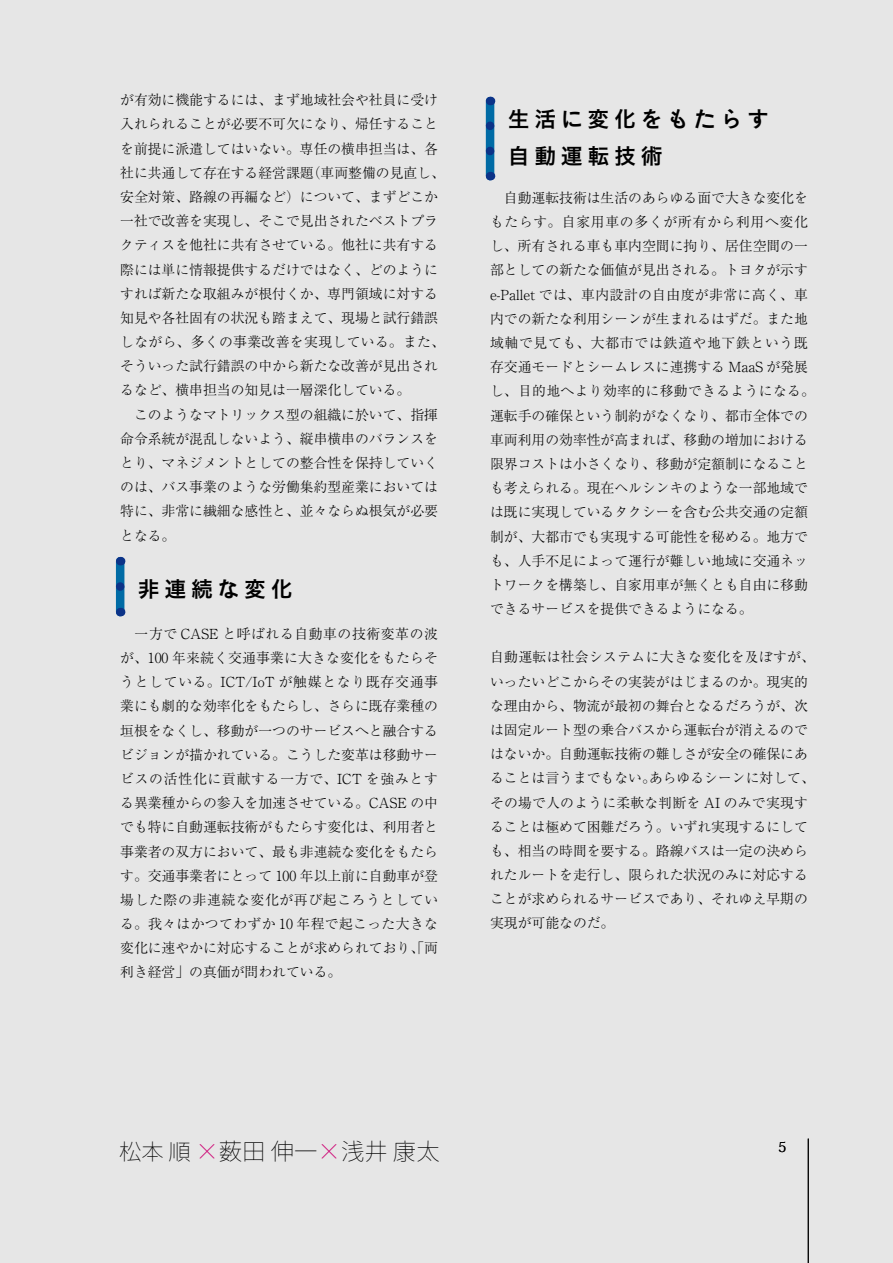
<style>
.page{position:relative;width:893px;height:1263px;background:#e6e6e6}
.page>*{position:absolute;margin:0;border:0;box-sizing:border-box;transform-origin:0 0}
.t1{font:200 23.4px "Source Han Sans JP";color:#000}
.t2{font:21.3px/37.2px "Hira Sans Old Std W6";letter-spacing:.25em;color:#000}
.t3{font:300 13.8px/24.2px "Ryumin Pro";color:#000}
.t4{font:13.8px "Koz Min Pr 6 N";color:#000}
.s1{font-size:22.35px}
.s2{color:#e4007f}
</style>
<div class="page">
<svg style="left:116px;top:561px;width:8px;height:51px"></svg>
<svg style="left:116px;top:574px;width:8px;height:13px"></svg>
<svg style="left:486px;top:101px;width:8px;height:75px"></svg>
<svg style="left:486px;top:114px;width:8px;height:37px"></svg>
<p class="t3" style="left:120px;top:87px;width:326px">が有効に機能するには、まず地域社会や社員に受け入れられることが必要不可欠になり、帰任することを前提に派遣してはいない。専任の横串担当は、各社に共通して存在する経営課題（車両整備の見直し、安全対策、路線の再編など）について、まずどこか一社で改善を実現し、そこで見出されたベストプラクティスを他社に共有させている。他社に共有する際には単に情報提供するだけではなく、どのようにすれば新たな取組みが根付くか、専門領域に対する知見や各社固有の状況も踏まえて、現場と試行錯誤しながら、多くの事業改善を実現している。また、そういった試行錯誤の中から新たな改善が見出されるなど、横串担当の知見は一層深化している。<br>　このようなマトリックス型の組織に於いて、指揮命令系統が混乱しないよう、縦串横串のバランスをとり、マネジメントとしての整合性を保持していくのは、バス事業のような労働集約型産業においては特に、非常に繊細な感性と、並々ならぬ根気が必要となる。</p>
<h2 class="t2" style="left:138px;top:571px;width:156px">非連続な変化</h2>
<p class="t3" style="left:120px;top:620px;width:319px;text-align:justify">　一方で CASE と呼ばれる自動車の技術変革の波が、100 年来続く交通事業に大きな変化をもたらそうとしている。ICT/IoT が触媒となり既存交通事業にも劇的な効率化をもたらし、さらに既存業種の垣根をなくし、移動が一つのサービスへと融合するビジョンが描かれている。こうした変革は移動サービスの活性化に貢献する一方で、ICT を強みとする異業種からの参入を加速させている。CASE の中でも特に自動運転技術がもたらす変化は、利用者と事業者の双方において、最も非連続な変化をもたらす。交通事業者にとって 100 年以上前に自動車が登場した際の非連続な変化が再び起ころうとしている。我々はかつてわずか 10 年程で起こった大きな変化に速やかに対応することが求められており、「両利き経営」の真価が問われている。</p>
<h2 class="t2" style="left:508px;top:100px;width:262px">生活に変化をもたらす自動運転技術</h2>
<p class="t3" style="left:490px;top:185px;width:326px">　自動運転技術は生活のあらゆる面で大きな変化をもたらす。自家用車の多くが所有から利用へ変化し、所有される車も車内空間に拘り、居住空間の一部としての新たな価値が見出される。トヨタが示すe-Pallet では、車内設計の自由度が非常に高く、車内での新たな利用シーンが生まれるはずだ。また地域軸で見ても、大都市では鉄道や地下鉄という既存交通モードとシームレスに連携する MaaS が発展し、目的地へより効率的に移動できるようになる。運転手の確保という制約がなくなり、都市全体での車両利用の効率性が高まれば、移動の増加における限界コストは小さくなり、移動が定額制になることも考えられる。現在ヘルシンキのような一部地域では既に実現しているタクシーを含む公共交通の定額制が、大都市でも実現する可能性を秘める。地方でも、人手不足によって運行が難しい地域に交通ネットワークを構築し、自家用車が無くとも自由に移動できるサービスを提供できるようになる。</p>
<p class="t3" style="left:490px;top:644px;width:326px">自動運転は社会システムに大きな変化を及ぼすが、いったいどこからその実装がはじまるのか。現実的な理由から、物流が最初の舞台となるだろうが、次は固定ルート型の乗合バスから運転台が消えるのではないか。自動運転技術の難しさが安全の確保にあることは言うまでもない。あらゆるシーンに対して、その場で人のように柔軟な判断を AI のみで実現することは極めて困難だろう。いずれ実現するにしても、相当の時間を要する。路線バスは一定の決められたルートを走行し、限られた状況のみに対応することが求められるサービスであり、それゆえ早期の実現が可能なのだ。</p>
<h1 class="t1" style="left:119px;top:1138px;width:322px"><span class="s1">松本 順</span> <span class="s2">×</span>薮田 伸一<span class="s2">×</span>浅井 康太</h1>
<p class="t4" style="left:778px;top:1139px;width:10px">5</p>
</div>
